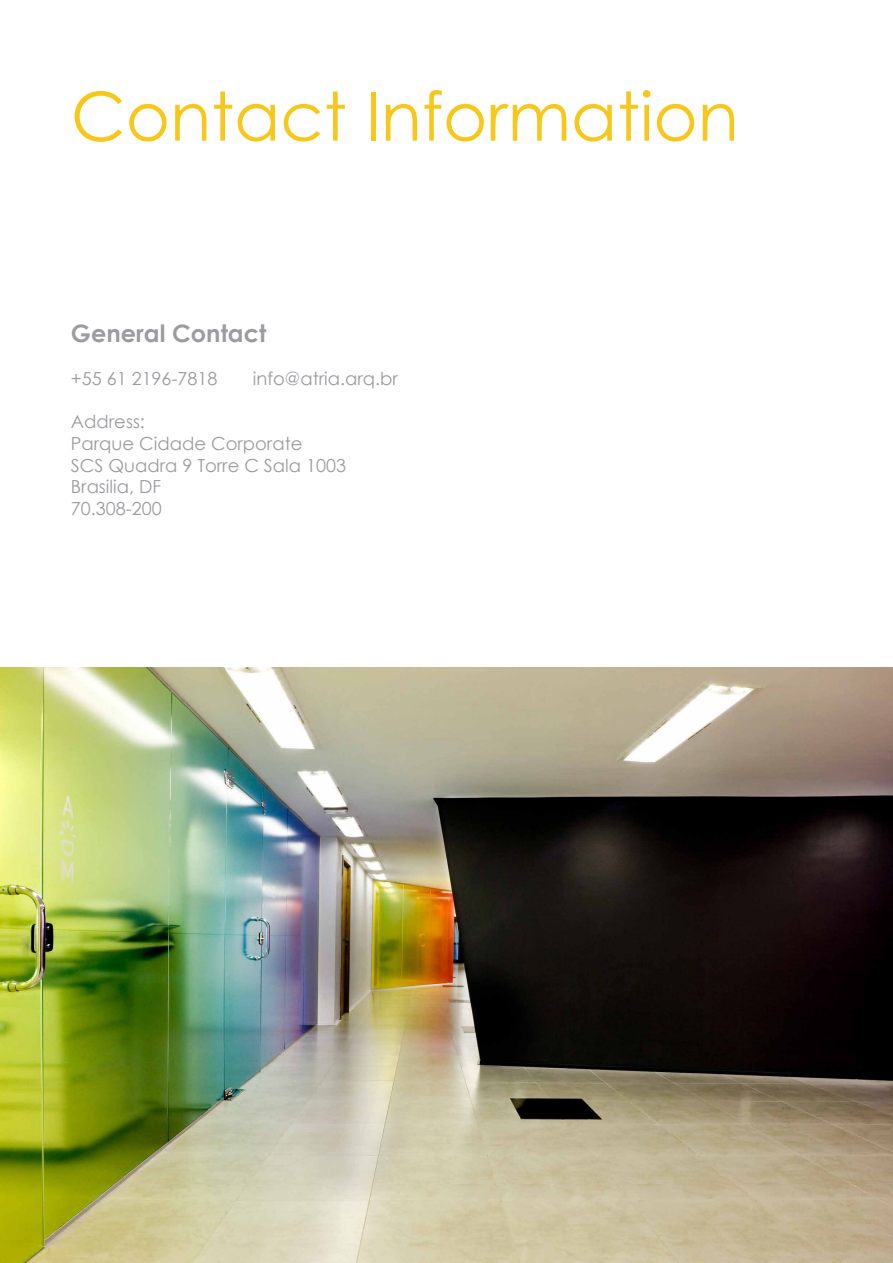
<style>
.page{position:relative;width:893px;height:1263px;background:#fff}
.page>*{position:absolute;margin:0;border:0;box-sizing:border-box;transform-origin:0 0}
.t1{font:67.5px "Century Gothic";color:#f7c81b}
.t2{font:700 24px "Century Gothic";color:#9c9ba0}
.t3{font:18px/21.6px "Century Gothic";color:#9d9ba0}
.t4{font:18px "Century Gothic";color:#9c9ba0}
</style>
<div class="page">
<img style="left:0;top:667px;width:893px;height:596px">
<h1 class="t1" style="left:71px;top:69px;width:669px">Contact Information</h1>
<h2 class="t2" style="left:71px;top:315px;width:197px">General Contact</h2>
<p class="t4" style="left:71px;top:366px;width:148px">+55 61 2196-7818</p>
<p class="t4" style="left:253px;top:366px;width:146px">info@atria.arq.br</p>
<p class="t3" style="left:71px;top:411px;width:277px">Address:<br>Parque Cidade Corporate<br>SCS Quadra 9 Torre C Sala 1003<br>Brasilia, DF<br>70.308-200</p>
</div>
